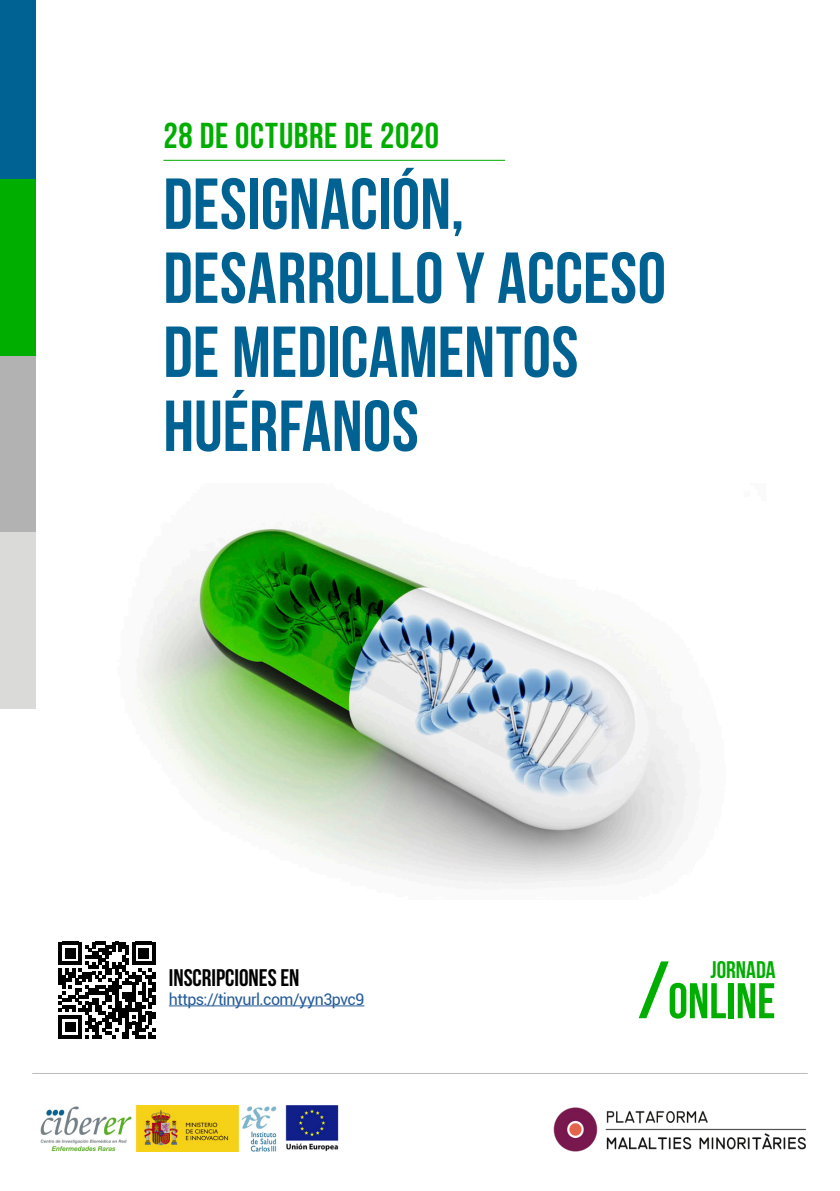
<style>
.page{position:relative;width:840px;height:1191px;background:#fff}
.page>*{position:absolute;margin:0;border:0;box-sizing:border-box;transform-origin:0 0}
.direccion-inscripcio{font:700 81px "Bebas Neue";color:#00ae00}
.H1PORTADA{font:700 72px/74px "Bebas Neue";letter-spacing:.005em;color:#006293}
.direccion-inscripcio-2{font:700 50px "Bebas Neue";color:#00ae00}
.H1_int{font:700 36px "Bebas Neue";letter-spacing:.02em;color:#00ae00}
.direccion-inscripcio-3{font:700 24px "Bebas Neue";color:#000}
.direccion-inscripcio-4{font:700 24px "Bebas Neue";color:#00ae00}
.link-portada{font:16px "Roboto";letter-spacing:-.03em;color:#255b9a}
</style>
<div class="page">
<hr style="left:32px;top:1073px;width:775px;height:1px;background:#bbb">
<hr style="left:163px;top:160px;width:342px;height:1px;background:#00ae00">
<div style="left:0;top:356px;width:35px;height:176px;background:#b2b2b2"></div>
<div style="left:0;top:532px;width:35px;height:177px;background:#dadad9"></div>
<div style="left:0;top:0;width:35px;height:180px;background:#006293"></div>
<div style="left:0;top:179px;width:35px;height:177px;background:#00ae00"></div>
<img style="left:138px;top:525px;width:551px;height:359px">
<hr style="left:169px;top:1005px;width:195px;height:1px;background:#255b9a">
<svg style="left:59px;top:941px;width:96px;height:97px"></svg>
<img style="left:553px;top:1107px;width:252px;height:45px">
<img style="left:40px;top:1105px;width:299px;height:46px">
<p class="H1_int" style="left:163px;top:116px;width:277px">28 DE OCTUBRE DE 2020</p>
<p class="H1PORTADA" style="left:163px;top:166px;width:504px">DESIGNACIÓN,<br>DESARROLLO Y ACCESO<br>DE MEDICAMENTOS<br>HUÉRFANOS</p>
<p class="direccion-inscripcio-3" style="left:169px;top:964px;width:132px">INSCRIPCIONES EN</p>
<p class="link-portada" style="left:169px;top:987px;width:197px">https://tinyurl.com/yyn3pvc9</p>
<p class="direccion-inscripcio-4" style="left:710px;top:956px;width:66px">JORNADA</p>
<p class="direccion-inscripcio" style="left:638px;top:945px;width:32px">/</p>
<p class="direccion-inscripcio-2" style="left:667px;top:973px;width:109px">ONLINE</p>
</div>
